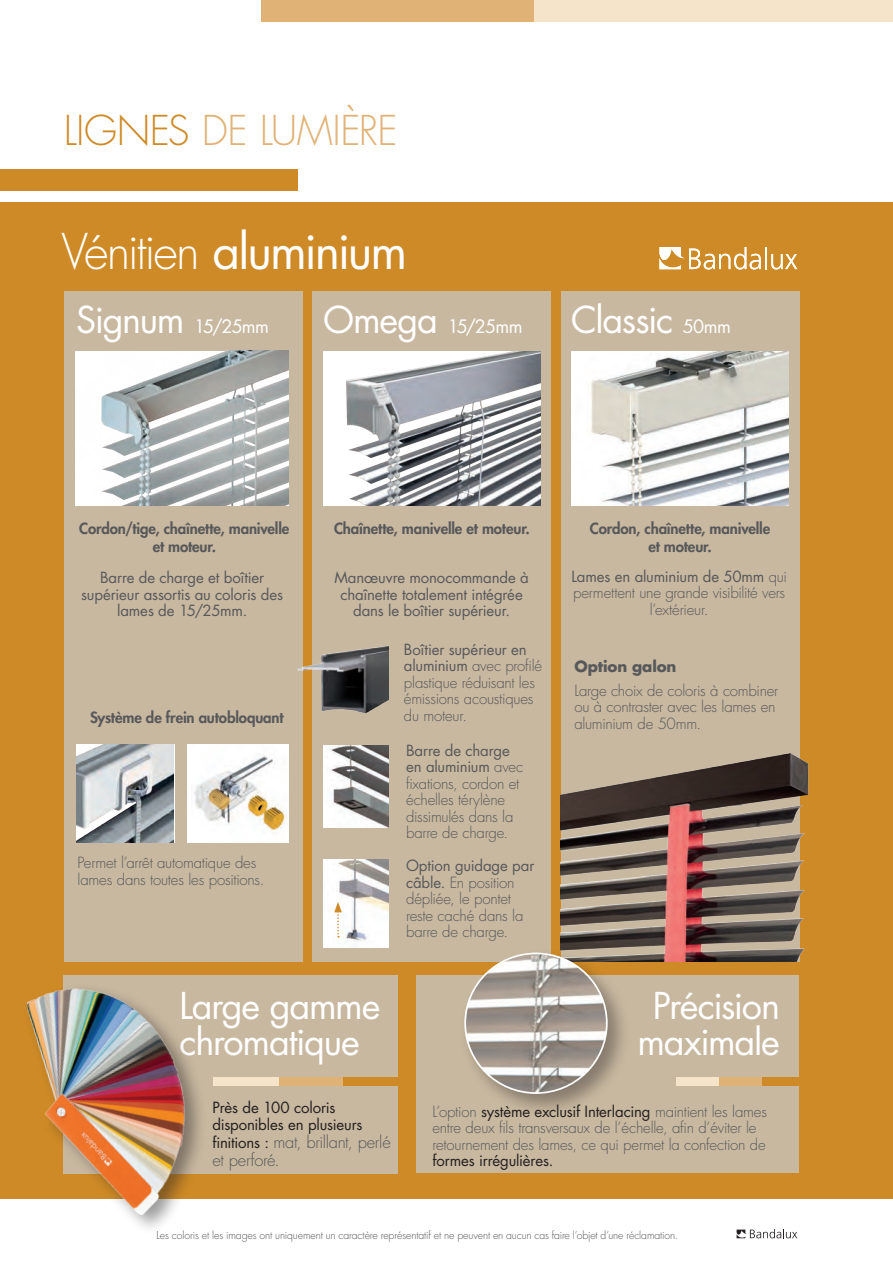
<style>
.page{position:relative;width:893px;height:1263px;background:#fff}
.page>*{position:absolute;margin:0;border:0;box-sizing:border-box;transform-origin:0 0}
.t1{font:48px "Futura";color:#fff}
.t2{font:300 40.05px "Futura";letter-spacing:-.015em;color:#e1b275}
.t3{font:36px/36px "Futura";letter-spacing:-.03em;color:#fff}
.t4{font:18px "Futura";letter-spacing:-.045em;color:#fff}
.t5{font:300 16.5px/18px "Futura";letter-spacing:-.015em;color:#57585a}
.t6{font:300 15px/16.5px "Futura";letter-spacing:-.015em;color:#57585a}
.t7{font:15px/16.5px "Futura";letter-spacing:-.01em;color:#57585a;text-align:center}
.t8{font:800 15px/18px "Futura";letter-spacing:-.01em;color:#57585a;text-align:center}
.t9{font:15px/16.5px "Futura";letter-spacing:-.005em;color:#231f20}
.t10{font:700 15px "Futura";letter-spacing:-.005em;color:#57585a}
.t11{font:300 10.5px "Futura";letter-spacing:-.015em;color:#57585a}
.s1{color:#ce8a26}
.s2{font-weight:300}
.s3{font-size:36px}
.s4{font-size:18px}
.s5{font-weight:400}
.s6{font-weight:400;font-size:15px;color:#231f20}
.s7{font-weight:400;color:#231f20}
</style>
<div class="page">
<svg style="left:737px;top:1229px;width:60px;height:9px"></svg>
<div style="left:0;top:202px;width:893px;height:996px;background:#ce8a26"></div>
<div style="left:0;top:170px;width:298px;height:21px;background:#ce8a26"></div>
<div style="left:503px;top:0;width:390px;height:21px;background:#f5e3ca"></div>
<div style="left:261px;top:0;width:272px;height:21px;background:#e1b275"></div>
<svg style="left:659px;top:247px;width:102px;height:22px"></svg>
<hr style="left:765px;top:247px;width:2px;height:22px;background:#fff">
<svg style="left:771px;top:254px;width:26px;height:15px"></svg>
<div style="left:63px;top:975px;width:335px;height:199px;background:#c8b8a0"></div>
<div style="left:416px;top:975px;width:383px;height:198px;background:#c8b8a0"></div>
<div style="left:213px;top:1077px;width:67px;height:9px;background:#f5e3ca"></div>
<div style="left:340px;top:1077px;width:64px;height:9px;background:#ce8a26"></div>
<div style="left:279px;top:1077px;width:63px;height:9px;background:#e1b275"></div>
<div style="left:676px;top:1077px;width:44px;height:9px;background:#f5e3ca"></div>
<div style="left:760px;top:1077px;width:44px;height:9px;background:#ce8a26"></div>
<div style="left:720px;top:1077px;width:42px;height:9px;background:#e1b275"></div>
<div style="left:64px;top:291px;width:238px;height:670px;background:#c8b8a0"></div>
<div style="left:312px;top:291px;width:239px;height:670px;background:#c8b8a0"></div>
<div style="left:561px;top:291px;width:238px;height:670px;background:#c8b8a0"></div>
<img style="left:76px;top:351px;width:213px;height:154px">
<img style="left:323px;top:351px;width:218px;height:154px">
<img style="left:571px;top:351px;width:218px;height:154px">
<img style="left:561px;top:750px;width:248px;height:211px">
<div style="left:22px;top:982px;width:185px;height:253px;background:#231f20;opacity:.45"></div>
<img style="left:27px;top:982px;width:179px;height:233px">
<div style="left:460px;top:948px;width:171px;height:169px;background:#231f20;opacity:.4"></div>
<img style="left:465px;top:953px;width:142px;height:140px">
<img style="left:297px;top:642px;width:91px;height:76px">
<img style="left:323px;top:745px;width:65px;height:82px">
<div style="left:187px;top:745px;width:102px;height:98px;background:#fff"></div>
<img style="left:191px;top:754px;width:97px;height:80px">
<img style="left:76px;top:745px;width:97px;height:98px">
<img style="left:324px;top:860px;width:64px;height:87px">
<svg style="left:334px;top:902px;width:8px;height:35px"></svg>
<h2 class="t2" style="left:64px;top:105px;width:336px"><span class="s1">LIGNES</span> DE LUMIÈRE</h2>
<h1 class="t1" style="left:62px;top:219px;width:347px"><span class="s2">Vénitien</span> aluminium</h1>
<p class="t4" style="left:76px;top:314px;width:194px"><span class="s3">Signum</span> 15/25mm</p>
<p class="t4" style="left:323px;top:314px;width:201px"><span class="s3">Omega</span> 15/25mm</p>
<h3 class="t3" style="left:571px;top:301px;width:161px">Classic <span class="s4">50mm</span></h3>
<p class="t8" style="left:79px;top:519px;width:212px">Cordon/tige, chaînette, manivelle et moteur.</p>
<p class="t8" style="left:334px;top:519px;width:197px">Chaînette, manivelle et moteur.</p>
<p class="t8" style="left:590px;top:519px;width:182px">Cordon, chaînette, manivelle et moteur.</p>
<p class="t7" style="left:81px;top:569px;width:203px">Barre de charge et boîtier supérieur assortis au coloris des lames de 15/25mm.</p>
<p class="t8" style="left:90px;top:708px;width:195px">Système de frein autobloquant</p>
<p class="t7" style="left:334px;top:569px;width:196px">Manœuvre monocommande à chaînette totalement intégrée dans le boîtier supérieur.</p>
<p class="t6" style="left:571px;top:568px;width:217px;text-align:center"><span class="s5">Lames en aluminium de 50mm</span> qui permettent une grande visibilité vers l’extérieur.</p>
<p class="t6" style="left:404px;top:641px;width:140px"><span class="s5">Boîtier supérieur en aluminium</span> avec profilé plastique réduisant les émissions acoustiques du moteur.</p>
<p class="t10" style="left:574px;top:656px;width:104px">Option galon</p>
<p class="t6" style="left:574px;top:682px;width:206px">Large choix de coloris à combiner ou à contraster avec les lames en aluminium de 50mm.</p>
<p class="t6" style="left:406px;top:742px;width:119px"><span class="s5">Barre de charge en aluminium</span> avec fixations, cordon et échelles térylène dissimulés dans la barre de charge.</p>
<p class="t6" style="left:78px;top:855px;width:188px">Permet l’arrêt automatique des lames dans toutes les positions.</p>
<p class="t6" style="left:406px;top:858px;width:130px"><span class="s5">Option guidage par câble.</span> En position dépliée, le pontet reste caché dans la barre de charge.</p>
<h3 class="t3" style="left:179px;top:987px;width:203px">Large gamme chromatique</h3>
<h3 class="t3" style="left:637px;top:987px;width:144px;text-align:center">Précision maximale</h3>
<p class="t9" style="left:212px;top:1099px;width:151px">Près de 100 coloris disponibles en plusieurs</p>
<p class="t5" style="left:212px;top:1133px;width:180px"><span class="s6">finitions :</span> mat, brillant, perlé et perforé.</p>
<p class="t6" style="left:432px;top:1103px;width:336px">L’option <span class="s7">système exclusif I nterlacing</span> maintient les lames entre deux fils transversaux de l’échelle, afin d’éviter le retournement des lames, ce qui permet la confection de</p>
<p class="t9" style="left:432px;top:1152px;width:122px">formes irrégulières.</p>
<p class="t11" style="left:157px;top:1229px;width:523px">Les coloris et les images ont uniquement un caractère représentatif et ne peuvent en aucun cas faire l’objet d’une réclamation.</p>
</div>
